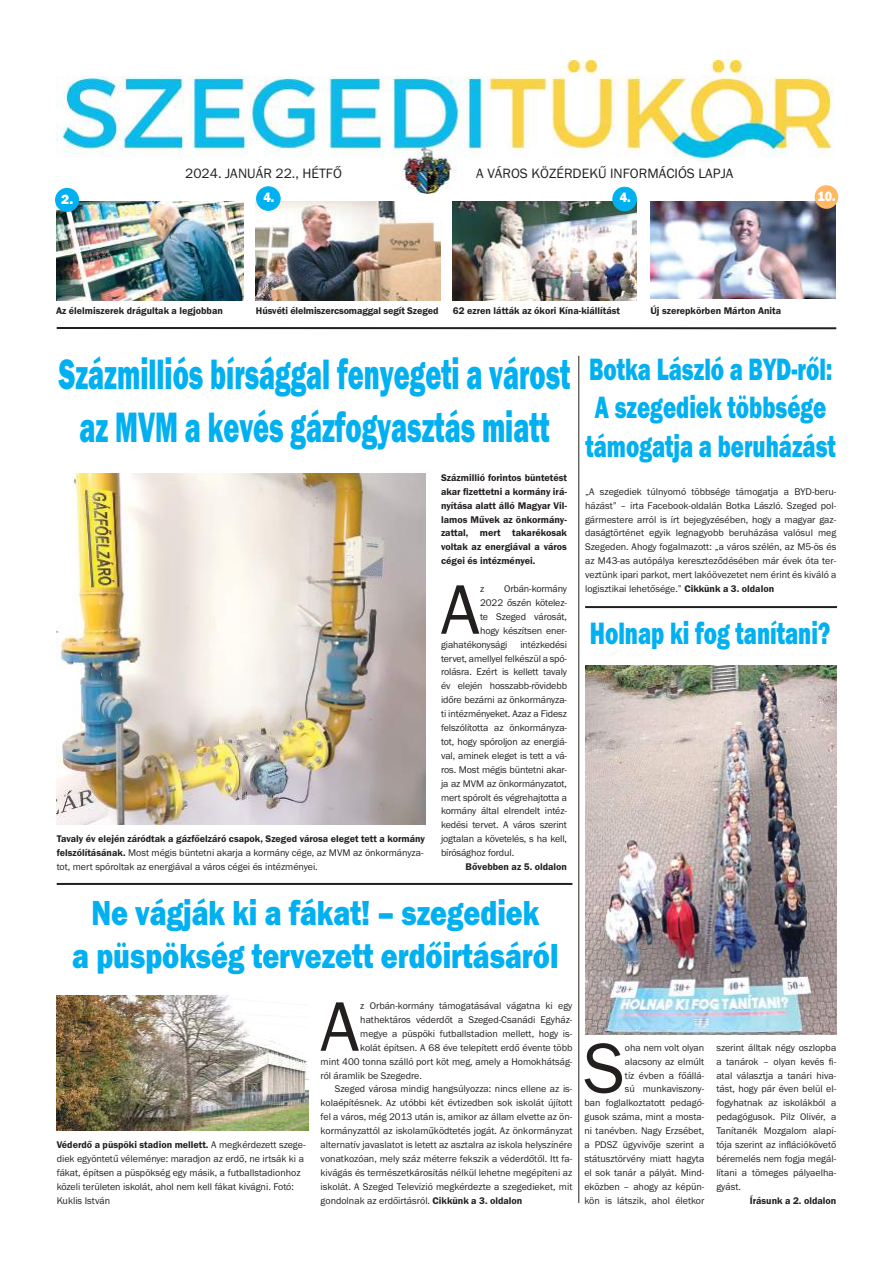
<style>
.page{position:relative;width:893px;height:1276px;background:#fff}
.page>*{position:absolute;margin:0;border:0;box-sizing:border-box;transform-origin:0 0}
.t1{font:72.5px "Franklin Gothic Reg OT";color:#241f1f}
.t2{font:44px/52.8px "Franklin Gothic Hea OT";color:#00b0f0;text-align:center;scale:.62 1}
.t3{font:36px/43.2px "Franklin Gothic Hea OT";color:#00b0f0;text-align:center;scale:.8 1}
.t4{font:32px/38.4px "Franklin Gothic Hea OT";color:#00b0f0;scale:.7 1}
.t5{font:14px "Franklin Gothic Reg OT";color:#241f1f}
.t6{font:800 14px "Franklin Gothic";color:#fff;scale:.9 1}
.t7{font:800 14px "Franklin Gothic";color:#fff}
.t8{font:10px/13.9px "Franklin Gothic Reg OT";color:#241f1f;text-align:justify}
.t9{font:10px/13.9px "Franklin Gothic Dem OT";color:#241f1f;text-align:justify}
.s1{font-family:"Franklin Gothic Dem OT"}
.s2{font-family:"Franklin Gothic Reg OT"}
</style>
<div class="page">
<img style="left:57px;top:60px;width:776px;height:133px">
<hr style="left:57px;top:327px;width:779px;height:2px;background:#241f1f">
<img style="left:453px;top:202px;width:184px;height:98px">
<div style="left:613px;top:187px;width:23px;height:24px;background:#00b0f0;border-radius:50%"></div>
<div style="left:613px;top:187px;width:24px;height:24px;border:1px solid #00bbe7;border-radius:50%"></div>
<img style="left:256px;top:201px;width:184px;height:99px">
<img style="left:56px;top:202px;width:187px;height:98px">
<div style="left:55px;top:188px;width:24px;height:24px;background:#00b0f0;border-radius:50%"></div>
<div style="left:257px;top:187px;width:23px;height:23px;background:#00b0f0;border-radius:50%"></div>
<div style="left:256px;top:186px;width:24px;height:24px;border:1px solid #00bbe7;border-radius:50%"></div>
<img style="left:650px;top:201px;width:186px;height:97px">
<div style="left:815px;top:185px;width:23px;height:24px;background:#ffb865;border-radius:50%"></div>
<hr style="left:585px;top:606px;width:252px;height:2px;background:#241f1f">
<hr style="left:579px;top:355px;width:1px;height:847px;background:#241f1f">
<img style="left:585px;top:665px;width:251px;height:368px">
<hr style="left:57px;top:882px;width:515px;height:2px;background:#241f1f">
<img style="left:57px;top:473px;width:368px;height:351px">
<img style="left:57px;top:995px;width:252px;height:135px">
<h3 class="t5" style="left:185px;top:166px;width:158px">2024. JANUÁR 22., HÉTFŐ</h3>
<h3 class="t5" style="left:476px;top:165px;width:259px">A VÁROS KÖZÉRDEKŰ INFORMÁCIÓS LAPJA</h3>
<h3 class="t7" style="left:61px;top:190px;width:14px">2.</h3>
<h3 class="t6" style="left:817px;top:187px;width:22px">10.</h3>
<h3 class="t6" style="left:264px;top:188px;width:14px">4.</h3>
<h3 class="t6" style="left:620px;top:188px;width:14px">4.</h3>
<p class="t9" style="left:650px;top:304px;width:132px">Új szerepkörben Márton Anita</p>
<h3 class="t4" style="left:585px;top:350px;width:359px">Botka László a BYD-ről:<br>A szegediek többsége támogatja a beruházást</h3>
<p class="t8" style="left:585px;top:484px;width:253px">„A szegediek túlnyomó többsége támogatja a BYD-beru&shy;házást” – írta Facebook-oldalán Botka László. Szeged pol&shy;gármestere arról is írt bejegyzésében, hogy a magyar gaz&shy;daságtörténet egyik legnagyobb beruházása valósul meg Szegeden. Ahogy fogalmazott: „a város szélén, az M5-ös és az M43-as autópálya kereszteződésében már évek óta ter&shy;veztünk ipari parkot, mert lakóövezetet nem érint és kiváló a logisztikai lehetősége.” <span class="s1">Cikkünk a 3. oldalon</span></p>
<h3 class="t4" style="left:590px;top:614px;width:345px">Holnap ki fog tanítani?</h3>
<p class="t9" style="left:56px;top:304px;width:168px">Az élelmiszerek drágultak a legjobban</p>
<p class="t9" style="left:256px;top:304px;width:184px">Húsvéti élelmiszercsomaggal segít Szeged</p>
<p class="t9" style="left:453px;top:304px;width:169px">62 ezren látták az ókori Kína-kiállítást</p>
<h2 class="t2" style="left:59px;top:348px;width:826px">Százmilliós bírsággal fenyegeti a várost az MVM a kevés gázfogyasztás miatt</h2>
<p class="t9" style="left:441px;top:470px;width:128px">Százmillió forintos büntetést akar fizettetni a kormány irá&shy;nyítása alatt álló Magyar Vil&shy;lamos Művek az önkormány&shy;zattal, mert takarékosak voltak az energiával a város cégei és intézményei.</p>
<h1 class="t1" style="left:441px;top:569px;width:41px">A</h1>
<p class="t8" style="left:480px;top:581px;width:6px">z</p>
<p class="t8" style="left:504px;top:581px;width:64px">Orbán-kormány</p>
<p class="t8" style="left:480px;top:595px;width:89px">2022 őszén kötelez-</p>
<p class="t8" style="left:480px;top:609px;width:89px">te Szeged városát,</p>
<p class="t8" style="left:480px;top:623px;width:89px">hogy készítsen ener-</p>
<p class="t8" style="left:441px;top:637px;width:68px">giahatékonysági</p>
<p class="t8" style="left:441px;top:637px;width:128px;text-indent:79px">intézkedési tervet, amellyel felkészül a spó&shy;rolásra. Ezért is kellett tavaly év elején hosszabb-rövidebb időre bezárni az önkormányza&shy;ti intézményeket. Azaz a Fidesz felszólította az önkormányza&shy;tot, hogy spóroljon az energiá&shy;val, aminek eleget is tett a vá&shy;ros. Most mégis büntetni akar&shy;ja az MVM az önkormányzatot, mert spórolt és végrehajtotta a kormány által elrendelt intéz&shy;kedési tervet. A város szerint jogtalan a követelés, s ha kell, bírósághoz fordul.</p>
<p class="t9" style="left:466px;top:859px;width:103px">Bővebben az 5. oldalon</p>
<p class="t9" style="left:57px;top:831px;width:370px">Tavaly év elején záródtak a gázfőelzáró csapok, Szeged városa eleget tett a kormány</p>
<p class="t8" style="left:57px;top:845px;width:368px"><span class="s1">felszólításának.</span> Most mégis büntetni akarja a kormány cége, az MVM az önkormányza&shy;tot, mert spóroltak az energiával a város cégei és intézményei.</p>
<h3 class="t3" style="left:72px;top:891px;width:609px">Ne vágják ki a fákat! – szegediek<br>a püspökség tervezett erdőirtásáról</h3>
<p class="t9" style="left:57px;top:1137px;width:250px">Véderdő a püspöki stadion mellett. <span class="s2">A megkérdezett szege-</span></p>
<p class="t8" style="left:57px;top:1151px;width:249px;text-align:left">diek egyöntetű véleménye: maradjon az erdő, ne irtsák ki a fákat, építsen a püspökség egy másik, a futballstadionhoz közeli területen iskolát, ahol nem kell fákat kivágni. Fotó:<br>Kuklis István</p>
<h1 class="t1" style="left:320px;top:986px;width:41px">A</h1>
<p class="t8" style="left:360px;top:998px;width:214px">z Orbán-kormány támogatásával vágatna ki egy</p>
<p class="t8" style="left:360px;top:1012px;width:214px">hathektáros véderdőt a Szeged-Csanádi Egyház-</p>
<p class="t8" style="left:360px;top:1026px;width:214px">megye a püspöki futballstadion mellett, hogy is-</p>
<p class="t8" style="left:360px;top:1040px;width:214px">kolát építsen. A 68 éve telepített erdő évente több</p>
<p class="t8" style="left:321px;top:1054px;width:253px">mint 400 tonna szálló port köt meg, amely a Homokhátság-</p>
<p class="t8" style="left:321px;top:1068px;width:103px">ról áramlik be Szegedre.</p>
<p class="t8" style="left:335px;top:1081px;width:239px">Szeged városa mindig hangsúlyozza: nincs ellene az is-</p>
<p class="t8" style="left:321px;top:1095px;width:253px">kolaépítésnek. Az utóbbi két évtizedben sok iskolát újított</p>
<p class="t8" style="left:321px;top:1109px;width:253px">fel a város, még 2013 után is, amikor az állam elvette az ön-</p>
<p class="t8" style="left:321px;top:1123px;width:253px">kormányzattól az iskolaműködtetés jogát. Az önkormányzat</p>
<p class="t8" style="left:321px;top:1137px;width:253px">alternatív javaslatot is letett az asztalra az iskola helyszínére</p>
<p class="t8" style="left:321px;top:1151px;width:253px">vonatkozóan, mely száz méterre fekszik a véderdőtől. Itt fa-</p>
<p class="t8" style="left:321px;top:1165px;width:253px">kivágás és természetkárosítás nélkül lehetne megépíteni az</p>
<p class="t8" style="left:321px;top:1179px;width:253px">iskolát. A Szeged Televízió megkérdezte a szegedieket, mit</p>
<p class="t8" style="left:321px;top:1193px;width:203px">gondolnak az erdőirtásról. <span class="s1">Cikkünk a 3. oldalon</span></p>
<h1 class="t1" style="left:584px;top:1027px;width:43px">S</h1>
<p class="t8" style="left:584px;top:1040px;width:121px;text-align:right">oha nem volt olyan<br>alacsony az elmúlt<br>tíz évben a főállá-<br>sú munkaviszony-<br>ban foglalkoztatott pedagó&shy;gusok száma, mint a mosta&shy;ni tanévben. Nagy Erzsébet, a PDSZ ügyvivője szerint a státusztörvény miatt hagyta el sok tanár a pályát. Mind&shy;eközben – ahogy az képün&shy;kön is látszik, ahol életkor</p>
<p class="t8" style="left:716px;top:1040px;width:121px">szerint álltak négy oszlopba a tanárok – olyan kevés fi&shy;atal választja a tanári hiva&shy;tást, hogy pár éven belül el&shy;fogyhatnak az iskolákból a pedagógusok. Pilz Olivér, a Tanítanék Mozgalom alapí&shy;tója szerint az inflációkövető béremelés nem fogja megál&shy;lítani a tömeges pályaelha&shy;gyást.</p>
<p class="t9" style="left:750px;top:1193px;width:88px">Írásunk a 2. oldalon</p>
</div>
